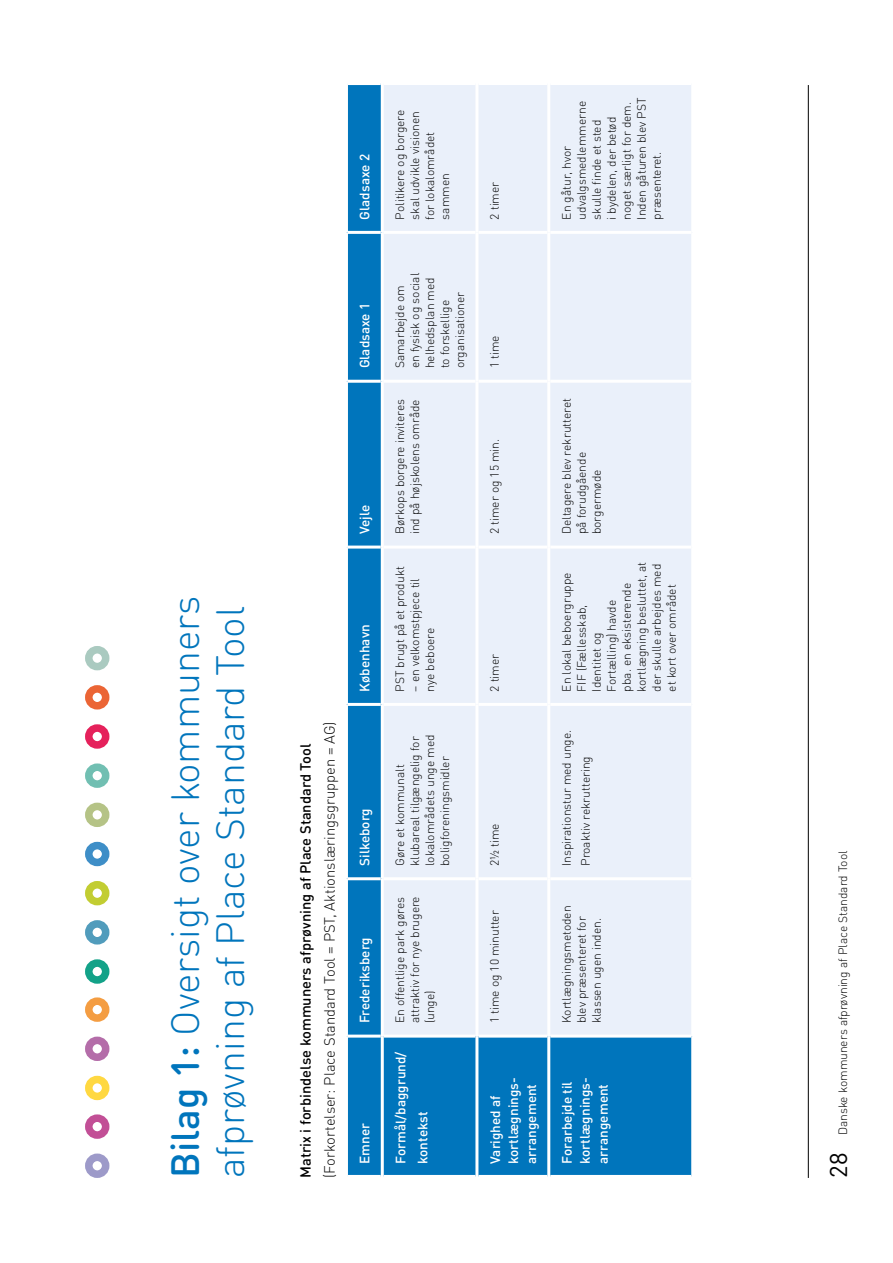
<style>
.page{position:relative;width:893px;height:1263px;background:#fff}
.page>*{position:absolute;margin:0;border:0;box-sizing:border-box;transform-origin:0 0}
.t1{font:300 39px/45px "DIN Round Pro";color:#0075bc}
.t2{font:300 14.7px "DIN Pro";color:#000}
.t3{font:500 14.7px "DIN Round Pro";color:#000}
.t4{font:500 13.5px/18px "DIN Pro";color:#fff}
.t5{font:300 12px/15px "DIN Pro";color:#000}
.s1{font-weight:500}
.s2{font-family:"DIN Round Pro";font-weight:400;font-size:24px}
</style>
<div class="page">
<div style="left:85px;top:1153px;width:24px;height:25px;border:8px solid #9d9ac9;border-radius:50%"></div>
<div style="left:85px;top:1114px;width:24px;height:25px;border:8px solid #c24f96;border-radius:50%"></div>
<div style="left:85px;top:1076px;width:24px;height:24px;border:8px solid #ffd841;border-radius:50%"></div>
<div style="left:85px;top:1036px;width:24px;height:25px;border:8px solid #b46da9;border-radius:50%"></div>
<div style="left:85px;top:997px;width:24px;height:25px;border:8px solid #f49d42;border-radius:50%"></div>
<div style="left:85px;top:959px;width:24px;height:25px;border:8px solid #13a288;border-radius:50%"></div>
<div style="left:85px;top:920px;width:24px;height:24px;border:8px solid #519cbc;border-radius:50%"></div>
<div style="left:85px;top:881px;width:24px;height:24px;border:8px solid #c2cd32;border-radius:50%"></div>
<div style="left:85px;top:842px;width:24px;height:24px;border:8px solid #3e8ec7;border-radius:50%"></div>
<div style="left:85px;top:803px;width:24px;height:24px;border:8px solid #b5c386;border-radius:50%"></div>
<div style="left:85px;top:763px;width:24px;height:25px;border:8px solid #71bfb2;border-radius:50%"></div>
<div style="left:85px;top:724px;width:24px;height:25px;border:8px solid #e5215b;border-radius:50%"></div>
<div style="left:85px;top:685px;width:24px;height:24px;border:8px solid #eb6535;border-radius:50%"></div>
<div style="left:85px;top:646px;width:24px;height:24px;border:8px solid #aacac0;border-radius:50%"></div>
<div style="left:348px;top:85px;width:343px;height:1090px;background:#0075bc"></div>
<div style="left:384px;top:85px;width:307px;height:949px;background:#eaf0fa"></div>
<hr style="left:348px;top:1034px;width:33px;height:3px;background:#fff">
<hr style="left:348px;top:877px;width:33px;height:3px;background:#fff">
<hr style="left:348px;top:703px;width:33px;height:3px;background:#fff">
<hr style="left:348px;top:546px;width:33px;height:3px;background:#fff">
<hr style="left:348px;top:380px;width:33px;height:3px;background:#fff">
<hr style="left:348px;top:231px;width:33px;height:3px;background:#fff">
<hr style="left:381px;top:1036px;width:3px;height:142px;background:#fff">
<hr style="left:381px;top:879px;width:3px;height:157px;background:#fff">
<hr style="left:384px;top:1034px;width:91px;height:3px;background:#fff">
<hr style="left:381px;top:704px;width:3px;height:175px;background:#fff">
<hr style="left:384px;top:877px;width:91px;height:3px;background:#fff">
<hr style="left:381px;top:547px;width:3px;height:157px;background:#fff">
<hr style="left:384px;top:703px;width:91px;height:3px;background:#fff">
<hr style="left:381px;top:381px;width:3px;height:166px;background:#fff">
<hr style="left:384px;top:546px;width:91px;height:3px;background:#fff">
<hr style="left:381px;top:232px;width:3px;height:149px;background:#fff">
<hr style="left:384px;top:380px;width:91px;height:3px;background:#fff">
<hr style="left:381px;top:82px;width:3px;height:150px;background:#fff">
<hr style="left:384px;top:231px;width:91px;height:3px;background:#fff">
<hr style="left:475px;top:1036px;width:3px;height:142px;background:#fff">
<hr style="left:475px;top:879px;width:3px;height:157px;background:#fff">
<hr style="left:478px;top:1034px;width:69px;height:3px;background:#fff">
<hr style="left:475px;top:704px;width:3px;height:175px;background:#fff">
<hr style="left:478px;top:877px;width:69px;height:3px;background:#fff">
<hr style="left:475px;top:547px;width:3px;height:157px;background:#fff">
<hr style="left:478px;top:703px;width:69px;height:3px;background:#fff">
<hr style="left:475px;top:381px;width:3px;height:166px;background:#fff">
<hr style="left:478px;top:546px;width:69px;height:3px;background:#fff">
<hr style="left:475px;top:232px;width:3px;height:149px;background:#fff">
<hr style="left:478px;top:380px;width:69px;height:3px;background:#fff">
<hr style="left:475px;top:82px;width:3px;height:150px;background:#fff">
<hr style="left:478px;top:231px;width:69px;height:3px;background:#fff">
<hr style="left:547px;top:1036px;width:3px;height:142px;background:#fff">
<hr style="left:547px;top:879px;width:3px;height:157px;background:#fff">
<hr style="left:550px;top:1034px;width:141px;height:3px;background:#fff">
<hr style="left:547px;top:704px;width:3px;height:175px;background:#fff">
<hr style="left:550px;top:877px;width:141px;height:3px;background:#fff">
<hr style="left:547px;top:547px;width:3px;height:157px;background:#fff">
<hr style="left:550px;top:703px;width:141px;height:3px;background:#fff">
<hr style="left:547px;top:381px;width:3px;height:166px;background:#fff">
<hr style="left:550px;top:546px;width:141px;height:3px;background:#fff">
<hr style="left:547px;top:232px;width:3px;height:149px;background:#fff">
<hr style="left:550px;top:380px;width:141px;height:3px;background:#fff">
<hr style="left:547px;top:82px;width:3px;height:150px;background:#fff">
<hr style="left:550px;top:231px;width:141px;height:3px;background:#fff">
<hr style="left:808px;top:85px;width:1px;height:1093px;background:#000">
<h1 class="t1" style="left:161px;top:1178px;width:584px;rotate:-90deg"><span class="s1">Bilag 1:</span> Oversigt over kommuners afprøvning af Place Standard Tool</h1>
<p class="t4" style="left:354px;top:220px;width:67px;rotate:-90deg">Gladsaxe 2</p>
<p class="t4" style="left:354px;top:368px;width:67px;rotate:-90deg">Gladsaxe 1</p>
<p class="t4" style="left:354px;top:534px;width:31px;rotate:-90deg">Vejle</p>
<p class="t3" style="left:296px;top:1178px;width:436px;rotate:-90deg">Matrix i forbindelse kommuners afprøvning af Place Standard Tool</p>
<p class="t2" style="left:318px;top:1178px;width:458px;rotate:-90deg">(Forkortelser: Place Standard Tool = PST, Aktionslæringsgruppen = AG)</p>
<p class="t4" style="left:354px;top:692px;width:69px;rotate:-90deg">København</p>
<p class="t4" style="left:354px;top:866px;width:59px;rotate:-90deg">Silkeborg</p>
<p class="t4" style="left:354px;top:1023px;width:87px;rotate:-90deg">Frederiksberg</p>
<p class="t4" style="left:354px;top:1164px;width:42px;rotate:-90deg">Emner</p>
<p class="t5" style="left:391px;top:220px;width:111px;rotate:-90deg">Politikere og borgere skal udvikle visionen for lokalområdet sammen</p>
<p class="t5" style="left:391px;top:368px;width:97px;rotate:-90deg">Samarbejde om en fysisk og social helhedsplan med to forskellige organisationer</p>
<p class="t5" style="left:391px;top:534px;width:137px;rotate:-90deg">Børkops borgere inviteres ind på højskolens område</p>
<p class="t5" style="left:391px;top:692px;width:127px;rotate:-90deg">PST brugt på et produkt</p>
<p class="t5" style="left:406px;top:692px;width:115px;rotate:-90deg">– en velkomstpjece til nye beboere</p>
<p class="t5" style="left:391px;top:866px;width:133px;rotate:-90deg">Gøre et kommunalt klubareal tilgængelig for lokalområdets unge med boligforeningsmidler</p>
<p class="t5" style="left:391px;top:1023px;width:129px;text-align:justify;rotate:-90deg">En offentlige park gøres attraktiv for nye brugere (unge)</p>
<p class="t4" style="left:388px;top:1164px;width:114px;line-height:22.2px;rotate:-90deg">Formål/baggrund/ kontekst</p>
<p class="t5" style="left:486px;top:220px;width:39px;rotate:-90deg">2 timer</p>
<p class="t5" style="left:558px;top:220px;width:123px;rotate:-90deg">En gåtur, hvor udvalgsmedlemmerne skulle finde et sted<br>i bydelen, der betød noget særligt for dem.<br>Inden gåturen blev PST præsenteret.</p>
<p class="t5" style="left:486px;top:368px;width:34px;rotate:-90deg">1 time</p>
<p class="t5" style="left:486px;top:534px;width:97px;rotate:-90deg">2 timer og 15 min.</p>
<p class="t5" style="left:486px;top:692px;width:39px;rotate:-90deg">2 timer</p>
<p class="t5" style="left:486px;top:866px;width:44px;rotate:-90deg">2½ time</p>
<p class="t5" style="left:486px;top:1023px;width:115px;rotate:-90deg">1 time og 10 minutter</p>
<p class="t4" style="left:485px;top:1164px;width:88px;rotate:-90deg">Varighed af kortlægnings&shy;arrangement</p>
<p class="t5" style="left:558px;top:534px;width:138px;rotate:-90deg">Deltagere blev rekrutteret på forudgående borgermøde</p>
<p class="t5" style="left:558px;top:692px;width:131px;rotate:-90deg">En lokal beboergruppe<br>FIF (Fællesskab,<br>Identitet og<br>Fortælling) havde<br>pba. en eksisterende kortlægning besluttet, at der skulle arbejdes med et kort over området</p>
<p class="t5" style="left:556px;top:866px;width:138px;line-height:19.2px;rotate:-90deg">Inspirationstur med unge.<br>Proaktiv rekruttering</p>
<p class="t5" style="left:558px;top:1023px;width:119px;rotate:-90deg">Kortlægningsmetoden blev præsenteret for klassen ugen inden.</p>
<p class="t4" style="left:556px;top:1164px;width:88px;rotate:-90deg">Forarbejde til kortlægnings&shy;arrangement</p>
<p class="t5" style="left:834px;top:1178px;width:329px;rotate:-90deg"><span class="s2">28</span> Danske kommuners afprøvning af Place Standard Tool</p>
</div>
